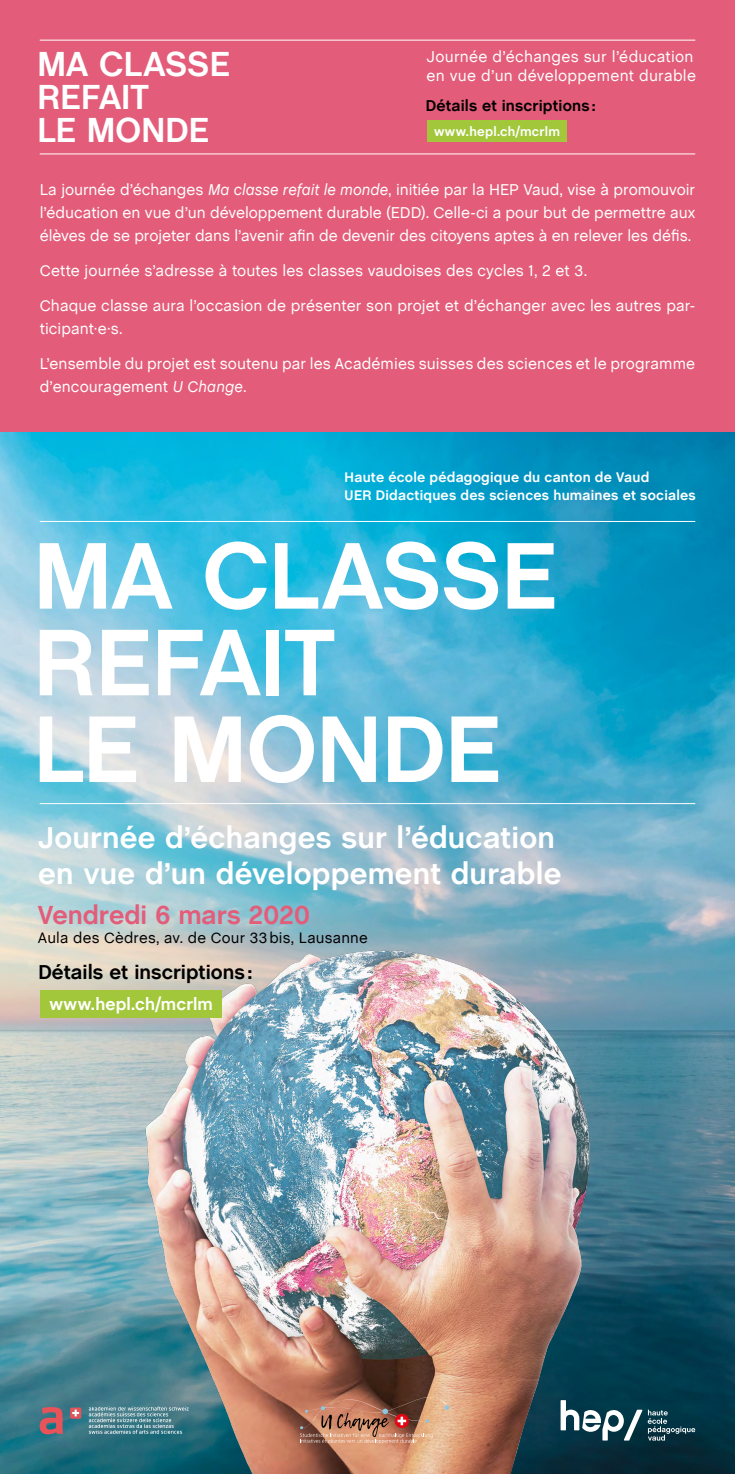
<style>
.page{position:relative;width:735px;height:1474px;background:#fff}
.page>*{position:absolute;margin:0;border:0;box-sizing:border-box;transform-origin:0 0}
.t1{font:700 96.25px/86.6px "Chalet Book TT";letter-spacing:-.01em;color:#fff}
.t2{font:700 35px/33.2px "Chalet Book TT";color:#fff}
.t3{font:700 30.28px/36.4px "Chalet Book TT";letter-spacing:.01em;color:#fff}
.t4{font:700 26.25px "Chalet Book TT";letter-spacing:-.005em;color:#e35d7a}
.t5{font:700 20.3px "Chalet Book TT";color:#000}
.t6{font:700 17.32px "Chalet Book TT";letter-spacing:.005em;color:#fff}
.t7{font:15.75px/22.8px "Chalet Book TT";letter-spacing:.005em;color:#fff}
.t8{font:700 15.75px "Chalet Book TT";letter-spacing:.01em;color:#000}
.t9{font:15.22px "Chalet Book TT";letter-spacing:.015em;color:#000}
.t10{font:700 14px/17.5px "Chalet Book TT";letter-spacing:.015em;color:#fff}
.t11{font:700 13.12px "Chalet Book TT";letter-spacing:.015em;color:#fff}
.s1{font-style:italic}
</style>
<div class="page">
<div style="left:0;top:0;width:734px;height:432px;background:#e35d7a"></div>
<img style="left:0;top:432px;width:734px;height:1041px">
<img style="left:72px;top:925px;width:599px;height:548px">
<hr style="left:40px;top:153px;width:654px;height:1px;background:#fff">
<hr style="left:40px;top:40px;width:654px;height:1px;background:#fff">
<div style="left:426px;top:120px;width:140px;height:22px;background:#a2c73a"></div>
<hr style="left:40px;top:803px;width:654px;height:1px;background:#fff">
<hr style="left:40px;top:521px;width:654px;height:1px;background:#fff">
<div style="left:40px;top:990px;width:182px;height:28px;background:#a2c73a"></div>
<svg style="left:40px;top:1406px;width:23px;height:28px"></svg>
<svg style="left:89px;top:1406px;width:99px;height:27px;background:#62919b"></svg>
<svg style="left:70px;top:1407px;width:11px;height:11px"></svg>
<svg style="left:300px;top:1396px;width:149px;height:47px;background:#b37c62"></svg>
<svg style="left:560px;top:1399px;width:135px;height:41px"></svg>
<h2 class="t2" style="left:37px;top:47px;width:194px">MA CLASSE<br>REFAIT<br>LE MONDE</h2>
<p class="t7" style="left:426px;top:47px;width:271px;line-height:18.9px">Journée d’échanges sur l’éducation en vue d’un développement durable</p>
<p class="t8" style="left:425px;top:96px;width:171px">Détails et inscriptions:</p>
<p class="t11" style="left:434px;top:123px;width:127px">www.hepl.ch/mcrlm</p>
<p class="t7" style="left:40px;top:178px;width:656px;text-align:justify">La journée d’échanges <span class="s1">Ma classe refait le monde</span>, initiée par la HEP Vaud, vise à promouvoir l’éducation en vue d’un développement durable (EDD). Celle-ci a pour but de permettre aux élèves de se projeter dans l’avenir afin de devenir des citoyens aptes à en relever les défis.</p>
<p class="t7" style="left:40px;top:259px;width:548px">Cette journée s’adresse à toutes les classes vaudoises des cycles 1, 2 et 3.</p>
<p class="t7" style="left:40px;top:294px;width:656px">Chaque classe aura l’occasion de présenter son projet et d’échanger avec les autres par&shy;ticipant·e·s.</p>
<p class="t7" style="left:40px;top:352px;width:656px">L’ensemble du projet est soutenu par les Académies suisses des sciences et le programme d’encouragement <span class="s1">U Change</span>.</p>
<p class="t10" style="left:344px;top:469px;width:352px">Haute école pédagogique du canton de Vaud<br>UER Didactiques des sciences humaines et sociales</p>
<h1 class="t1" style="left:33px;top:531px;width:525px">MA CLASSE<br>REFAIT<br>LE MONDE</h1>
<h3 class="t3" style="left:38px;top:819px;width:524px">Journée d’échanges sur l’éducation en vue d’un développement durable</h3>
<h3 class="t4" style="left:38px;top:899px;width:274px">Vendredi 6 mars 2020</h3>
<p class="t9" style="left:38px;top:928px;width:331px">Aula des Cèdres, av. de Cour 33bis, Lausanne</p>
<p class="t5" style="left:38px;top:960px;width:215px">Détails et inscriptions:</p>
<p class="t6" style="left:49px;top:994px;width:165px">www.hepl.ch/mcrlm</p>
</div>
